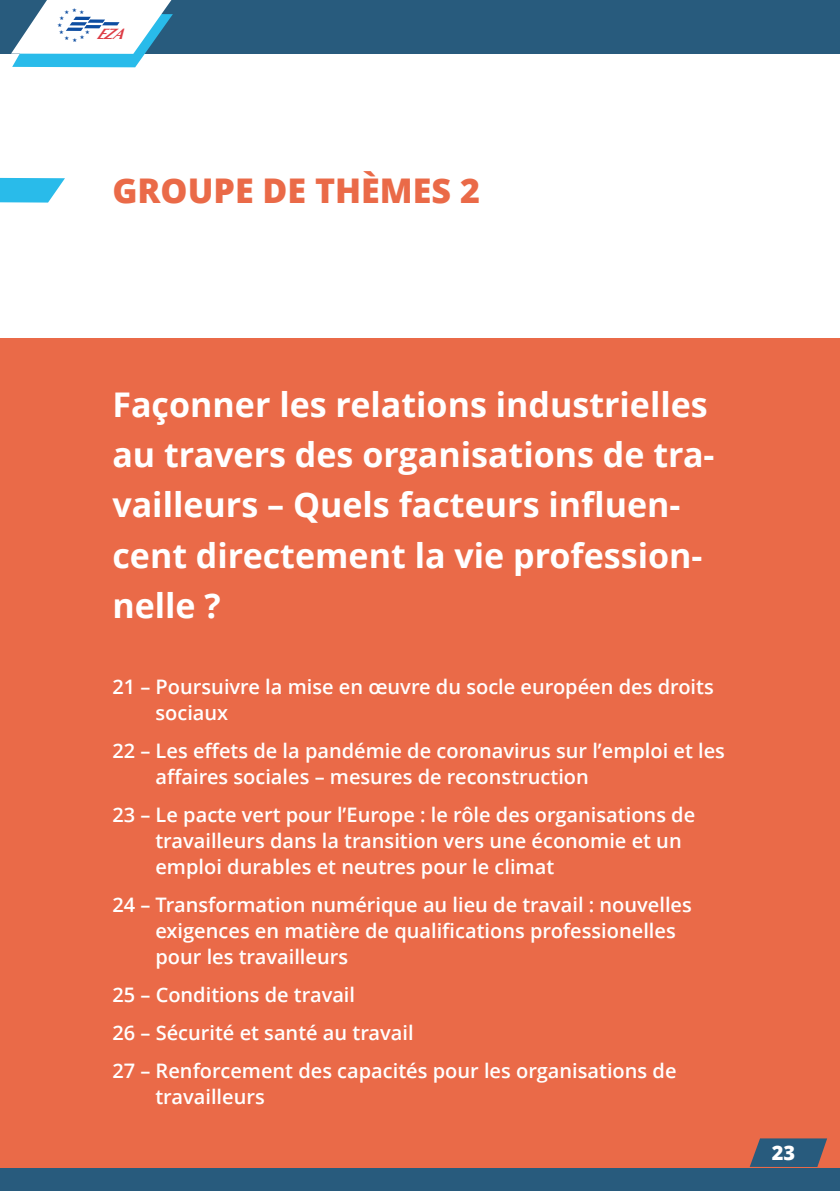
<style>
.page{position:relative;width:840px;height:1191px;background:#fff}
.page>*{position:absolute;margin:0;border:0;box-sizing:border-box;transform-origin:0 0}
.t1{font:700 34px/50px "Open Sans";color:#fff}
.t2{font:800 34px "Open Sans";color:#ea6a48}
.t3{font:600 20px/26px "Open Sans";color:#fff}
.t4{font:800 20px "Open Sans";color:#fff}
.t5{font:italic 700 15.2px "Optima";color:#dd3c45}
</style>
<div class="page">
<div style="left:0;top:339px;width:839px;height:852px;background:#ea6a48"></div>
<svg style="left:749px;top:1138px;width:77px;height:29px;background:#435d75"></svg>
<div style="left:0;top:0;width:839px;height:54px;background:#285b7d"></div>
<div style="left:0;top:1168px;width:839px;height:23px;background:#285b7d"></div>
<svg style="left:0;top:178px;width:65px;height:25px;background:#49c5ed"></svg>
<svg style="left:11px;top:0;width:162px;height:67px"></svg>
<p class="t5" style="left:96px;top:25px;width:36px">EZA</p>
<p class="t2" style="left:112px;top:167px;width:369px">GROUPE DE THÈMES 2</p>
<p class="t1" style="left:112px;top:379px;width:603px">Façonner les relations industrielles au travers des organisations de tra&shy;vailleurs – Quels facteurs influen&shy;cent directement la vie profession&shy;nelle ?</p>
<p class="t3" style="left:155px;top:673px;width:559px;text-indent:-43px">21 – Poursuivre la mise en œuvre du socle européen des droits sociaux</p>
<p class="t3" style="left:155px;top:737px;width:570px;text-indent:-43px">22 – Les effets de la pandémie de coronavirus sur l’emploi et les affaires sociales – mesures de reconstruction</p>
<p class="t3" style="left:155px;top:801px;width:541px;text-indent:-43px">23 – Le pacte vert pour l’Europe : le rôle des organisations de travailleurs dans la transition vers une économie et un emploi durables et neutres pour le climat</p>
<p class="t3" style="left:155px;top:891px;width:537px;text-indent:-43px">24 – Transformation numérique au lieu de travail : nouvelles exigences en matière de qualifications professionelles pour les travailleurs</p>
<p class="t3" style="left:112px;top:981px;width:244px">25 – Conditions de travail</p>
<p class="t3" style="left:112px;top:1019px;width:302px">26 – Sécurité et santé au travail</p>
<p class="t3" style="left:155px;top:1057px;width:522px;text-indent:-43px">27 – Renforcement des capacités pour les organisations de travailleurs</p>
<p class="t4" style="left:771px;top:1138px;width:25px">23</p>
</div>
